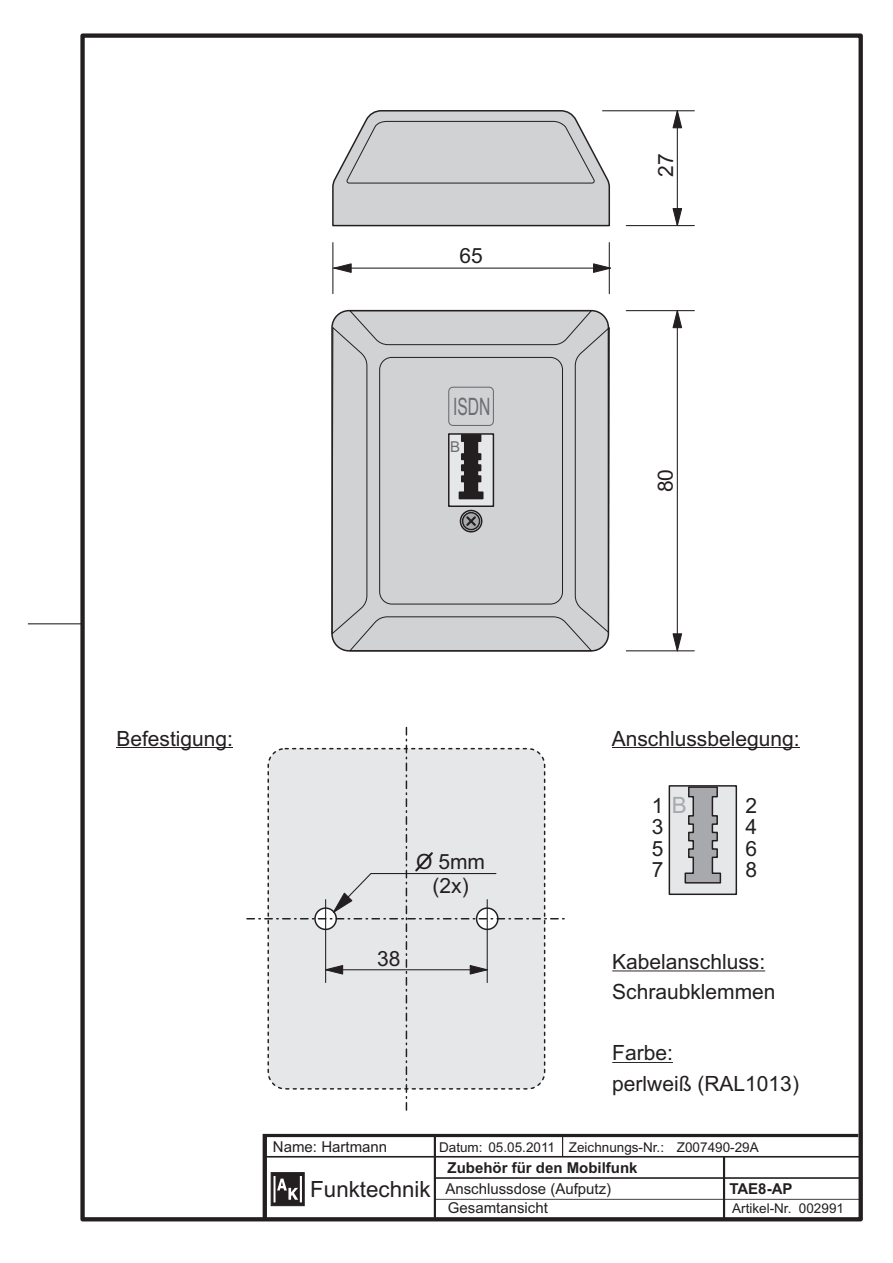
<style>
.page{position:relative;width:893px;height:1263px;background:#fff}
.page>*{position:absolute;margin:0;border:0;box-sizing:border-box;transform-origin:0 0}
.t1{font:24px "Arial";color:#6c6d70;scale:.65 1}
.t2{font:22.35px "Arial";color:#231f20}
.t3{font:21px/21.3px "Arial";color:#231f20}
.t4{font:15px "Arial";color:#231f20}
.t5{font:700 15px "Arial";color:#231f20}
.t6{font:15px "Arial";color:#6c6d70}
.t7{font:13.5px "Arial";color:#231f20}
.s1{font-size:22.5px;color:#a8a9ad}
</style>
<div class="page">
<svg style="left:331px;top:310px;width:279px;height:342px;background:#c7c7c9"></svg>
<svg style="left:332px;top:110px;width:279px;height:117px;background:#cccdce"></svg>
<svg style="left:668px;top:785px;width:70px;height:111px;background:#bcbdbf"></svg>
<hr style="left:116px;top:747px;width:117px;height:1px;background:#231f20">
<hr style="left:612px;top:747px;width:188px;height:1px;background:#231f20">
<hr style="left:612px;top:970px;width:153px;height:1px;background:#231f20">
<hr style="left:612px;top:1062px;width:61px;height:1px;background:#231f20">
<svg style="left:247px;top:727px;width:318px;height:383px"></svg>
<hr style="left:332px;top:243px;width:1px;height:51px;background:#231f20">
<hr style="left:609px;top:243px;width:1px;height:51px;background:#231f20">
<hr style="left:626px;top:225px;width:68px;height:1px;background:#231f20">
<hr style="left:626px;top:310px;width:68px;height:1px;background:#231f20">
<hr style="left:603px;top:110px;width:91px;height:1px;background:#231f20">
<hr style="left:626px;top:650px;width:68px;height:1px;background:#231f20">
<hr style="left:677px;top:111px;width:1px;height:115px;background:#231f20">
<hr style="left:677px;top:311px;width:1px;height:340px;background:#231f20">
<hr style="left:333px;top:268px;width:276px;height:1px;background:#231f20">
<svg style="left:333px;top:262px;width:19px;height:12px"></svg>
<svg style="left:592px;top:262px;width:19px;height:12px"></svg>
<svg style="left:672px;top:110px;width:11px;height:19px"></svg>
<svg style="left:672px;top:310px;width:11px;height:19px"></svg>
<svg style="left:672px;top:207px;width:11px;height:20px"></svg>
<svg style="left:672px;top:633px;width:11px;height:19px"></svg>
<svg style="left:260px;top:1133px;width:602px;height:89px"></svg>
<hr style="left:435px;top:1177px;width:425px;height:2px;background:#231f20">
<hr style="left:434px;top:1135px;width:2px;height:85px;background:#231f20">
<hr style="left:265px;top:1156px;width:595px;height:2px;background:#231f20">
<hr style="left:435px;top:1199px;width:425px;height:1px;background:#231f20">
<hr style="left:723px;top:1157px;width:2px;height:63px;background:#231f20">
<svg style="left:562px;top:1135px;width:1px;height:21px"></svg>
<div style="left:80px;top:33px;width:783px;height:1188px;border:4px solid #231f20"></div>
<hr style="left:28px;top:623px;width:53px;height:1px;background:#231f20">
<p class="t3" style="left:460px;top:247px;width:25px">65</p>
<p class="t1" style="left:453px;top:397px;width:59px">ISDN</p>
<p class="t6" style="left:450px;top:441px;width:12px">B</p>
<p class="t3" style="left:657px;top:177px;width:25px;rotate:-90deg">27</p>
<p class="t3" style="left:657px;top:492px;width:25px;rotate:-90deg">80</p>
<p class="t3" style="left:116px;top:729px;width:118px">Befestigung:</p>
<p class="t3" style="left:612px;top:729px;width:189px">Anschlussbelegung:</p>
<p class="t3" style="left:416px;top:852px;width:70px;line-height:23.4px;text-align:center">O 5mm (2x)</p>
<p class="t3" style="left:377px;top:950px;width:25px">38</p>
<p class="t3" style="left:652px;top:797px;width:36px">1 <span class="s1">B<br></span>3<br>5<br>7</p>
<p class="t3" style="left:745px;top:797px;width:13px;text-align:justify">2<br>4<br>6<br>8</p>
<p class="t3" style="left:612px;top:948px;width:165px;line-height:30.5px">Kabelanschluss:<br>Schraubklemmen</p>
<p class="t3" style="left:612px;top:1039px;width:188px;line-height:30.5px">Farbe:<br>perlweiß (RAL1013)</p>
<p class="t4" style="left:273px;top:1141px;width:116px">Name: Hartmann</p>
<p class="t7" style="left:439px;top:1142px;width:117px">Datum: 05.05.2011</p>
<p class="t5" style="left:448px;top:1162px;width:192px">Zubehör für den Mobilfunk</p>
<p class="t4" style="left:448px;top:1202px;width:102px">Gesamtansicht</p>
<p class="t7" style="left:569px;top:1142px;width:97px">Zeichnungs-Nr.:</p>
<p class="t2" style="left:310px;top:1181px;width:122px">Funktechnik</p>
<p class="t4" style="left:445px;top:1183px;width:167px">Anschlussdose (Aufputz)</p>
<p class="t7" style="left:677px;top:1142px;width:83px">Z007490-29A</p>
<p class="t5" style="left:729px;top:1183px;width:65px">TAE8-AP</p>
<p class="t7" style="left:732px;top:1203px;width:113px">Artikel-Nr. 002991</p>
</div>
